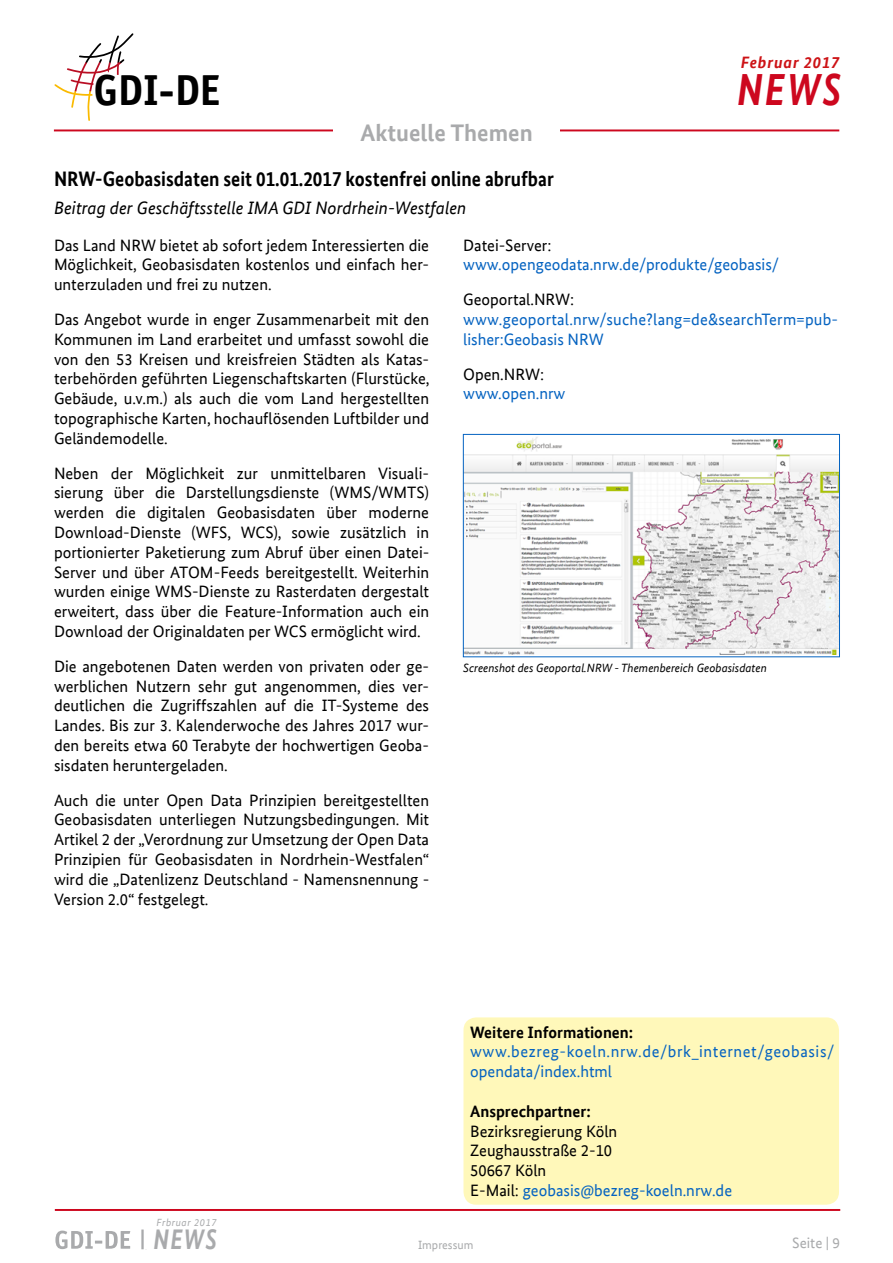
<style>
.page{position:relative;width:893px;height:1263px;background:#fff}
.page>*{position:absolute;margin:0;border:0;box-sizing:border-box;transform-origin:0 0}
.t1{font:italic 700 45px "Bundes Sans Web";color:#cd071e;scale:.85 1}
.t2{font:700 43.5px "Officina Sans";color:#000}
.t3{font:italic 700 28.35px "Bundes Sans Web";color:#a9aaac;scale:.82 1}
.t4{font:700 24px "Bundes Sans Web";color:#a9aaac}
.Überschrift{font:700 21px "Bundes Sans Web";color:#000;scale:.91 1}
.Überschrift-2{font:italic 18px "Bundes Sans Web";color:#000}
.Fliesstext{font:16.5px/19.8px "Bundes Sans Web";color:#000;text-align:justify}
.Fliesstext-2{font:16.5px/19.8px "Bundes Sans Web";color:#0563c1}
.Fliesstext-3{font:16.5px/19.8px "Bundes Sans Web";letter-spacing:.035em;color:#0563c1}
.Fliesstext-4{font:700 16.5px "Bundes Sans Web";color:#000}
.t5{font:italic 700 16.5px "Bundes Sans Web";letter-spacing:.05em;color:#cd1316}
.t6{font:15px "Bundes Sans Web";color:#a9aaac}
.Bildunterschrift{font:italic 12px "Bundes Sans Web";color:#000}
.t7{font:12px "Bundes Sans Web";color:#a9aaac}
.t8{font:italic 10.35px "Bundes Sans Web";letter-spacing:.05em;color:#a9aaac}
.s1{color:#000}
</style>
<div class="page">
<hr style="left:54px;top:129px;width:785px;height:2px;background:#cd071e">
<svg style="left:54px;top:33px;width:80px;height:88px"></svg>
<hr style="left:55px;top:1209px;width:785px;height:2px;background:#cd071e">
<svg style="left:151px;top:1210px;width:69px;height:1px"></svg>
<svg style="left:55px;top:1229px;width:89px;height:21px"></svg>
<div style="left:463px;top:1017px;width:376px;height:188px;background:#fff8ba;border-radius:13px"></div>
<img style="left:465px;top:437px;width:373px;height:217px">
<div style="left:463px;top:434px;width:377px;height:223px;border:1px solid #0563c1"></div>
<div style="left:333px;top:117px;width:227px;height:29px;background:#fff"></div>
<p class="t5" style="left:741px;top:53px;width:100px">Februar 2017</p>
<h2 class="t2" style="left:93px;top:63px;width:128px">GDI-DE</h2>
<h1 class="t1" style="left:737px;top:63px;width:124px">NEWS</h1>
<p class="t4" style="left:360px;top:119px;width:174px">Aktuelle Themen</p>
<p class="Überschrift" style="left:54px;top:167px;width:551px">NRW-Geobasisdaten seit 01.01.2017 kostenfrei online abrufbar</p>
<p class="Überschrift-2" style="left:54px;top:197px;width:414px">Beitrag der Geschäftsstelle IMA GDI Nordrhein-Westfalen</p>
<p class="Fliesstext" style="left:54px;top:235px;width:377px">Das Land NRW bietet ab sofort jedem Interessierten die Möglichkeit, Geobasisdaten kostenlos und einfach her&shy;unterzuladen und frei zu nutzen.</p>
<p class="Fliesstext" style="left:54px;top:309px;width:377px">Das Angebot wurde in enger Zusammenarbeit mit den Kommunen im Land erarbeitet und umfasst sowohl die von den 53 Kreisen und kreisfreien Städten als Katas&shy;terbehörden geführten Liegenschaftskarten (Flurstücke, Gebäude, u.v.m.) als auch die vom Land hergestellten topographische Karten, hochauflösenden Luftbilder und Geländemodelle.</p>
<p class="Fliesstext" style="left:54px;top:463px;width:377px">Neben der Möglichkeit zur unmittelbaren Visuali&shy;sierung über die Darstellungsdienste (WMS/WMTS) werden die digitalen Geobasisdaten über moderne Download-Dienste (WFS, WCS), sowie zusätzlich in portionierter Paketierung zum Abruf über einen Datei-Server und über ATOM-Feeds bereitgestellt. Weiterhin wurden einige WMS-Dienste zu Rasterdaten dergestalt erweitert, dass über die Feature-Information auch ein Download der Originaldaten per WCS ermöglicht wird.</p>
<p class="Fliesstext" style="left:54px;top:656px;width:377px">Die angebotenen Daten werden von privaten oder ge&shy;werblichen Nutzern sehr gut angenommen, dies ver&shy;deutlichen die Zugriffszahlen auf die IT-Systeme des Landes. Bis zur 3. Kalenderwoche des Jahres 2017 wur&shy;den bereits etwa 60 Terabyte der hochwertigen Geoba&shy;sisdaten heruntergeladen.</p>
<p class="Fliesstext" style="left:54px;top:790px;width:377px">Auch die unter Open Data Prinzipien bereitgestellten Geobasisdaten unterliegen Nutzungsbedingungen. Mit Artikel 2 der „Verordnung zur Umsetzung der Open Data Prinzipien für Geobasisdaten in Nordrhein-Westfalen“ wird die „Datenlizenz Deutschland - Namensnennung - Version 2.0“ festgelegt.</p>
<p class="Fliesstext" style="left:463px;top:235px;width:90px">Datei-Server:</p>
<p class="Fliesstext-2" style="left:463px;top:255px;width:318px">www.opengeodata.nrw.de/produkte/geobasis/</p>
<p class="Fliesstext" style="left:463px;top:290px;width:113px">Geoportal.NRW:</p>
<p class="Fliesstext-2" style="left:463px;top:309px;width:377px">www.geoportal.nrw/suche?lang=de&amp;searchTerm=pub&shy;lisher:Geobasis NRW</p>
<p class="Fliesstext" style="left:463px;top:364px;width:82px">Open.NRW:</p>
<p class="Fliesstext-2" style="left:463px;top:384px;width:104px">www.open.nrw</p>
<p class="Bildunterschrift" style="left:463px;top:661px;width:305px">Screenshot des Geoportal.NRW - Themenbereich Geobasisdaten</p>
<p class="t8" style="left:157px;top:1216px;width:61px">Frbruar 2017</p>
<p class="Fliesstext-4" style="left:470px;top:1022px;width:165px">Weitere Informationen:</p>
<p class="Fliesstext-3" style="left:470px;top:1042px;width:366px">www.bezreg-koeln.nrw.de/brk_internet/geobasis/ opendata/index.html</p>
<p class="Fliesstext-4" style="left:470px;top:1101px;width:122px">Ansprechpartner:</p>
<p class="Fliesstext" style="left:470px;top:1121px;width:149px">Bezirksregierung Köln</p>
<p class="Fliesstext" style="left:470px;top:1141px;width:144px">Zeughausstraße 2-10</p>
<p class="Fliesstext" style="left:470px;top:1161px;width:78px">50667 Köln</p>
<p class="Fliesstext-2" style="left:470px;top:1180px;width:263px"><span class="s1">E-Mail:</span> geobasis@bezreg-koeln.nrw.de</p>
<h3 class="t3" style="left:153px;top:1223px;width:79px">NEWS</h3>
<p class="t7" style="left:418px;top:1238px;width:57px">Impressum</p>
<p class="t6" style="left:792px;top:1234px;width:49px">Seite | 9</p>
</div>
